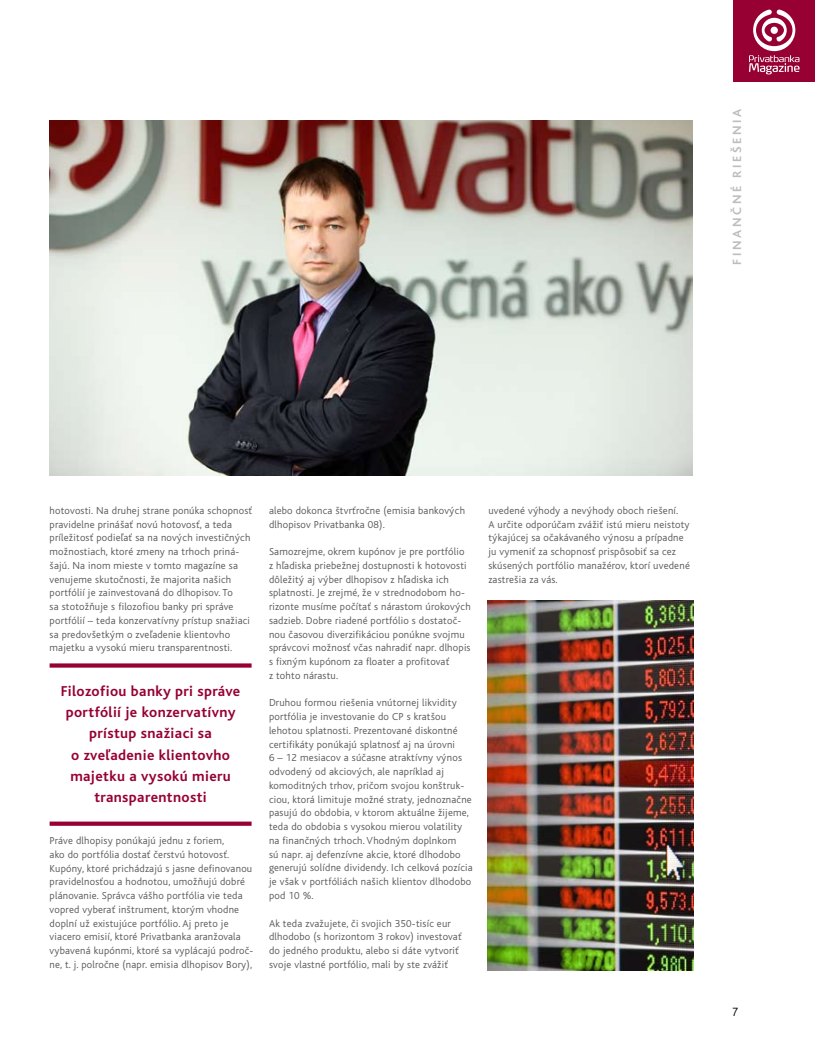
<style>
.page{position:relative;width:815px;height:1053px;background:#fff}
.page>*{position:absolute;margin:0;border:0;box-sizing:border-box;transform-origin:0 0}
.t1{font:700 15px/21.2px "Bliss CE";letter-spacing:.025em;color:#960032;text-align:center}
.t2{font:700 12.5px "Bliss CE";color:#bcbdc0;scale:1.04 1}
.t3{font:300 12.5px "Bliss CE";color:#000}
.t4{font:300 10.62px/13.8px "Bliss CE";letter-spacing:.02em;color:#58595b}
</style>
<div class="page">
<div style="left:733px;top:0;width:82px;height:81px;background:#960032"></div>
<svg style="left:749px;top:10px;width:51px;height:64px"></svg>
<img style="left:50px;top:120px;width:643px;height:355px">
<svg style="left:50px;top:663px;width:202px;height:4px"></svg>
<svg style="left:50px;top:821px;width:202px;height:4px"></svg>
<img style="left:488px;top:600px;width:205px;height:370px">
<p class="t2" style="left:730px;top:264px;width:150px;rotate:-90deg">FINANČNÉ RIEŠENIA</p>
<p class="t4" style="left:50px;top:503px;width:204px">hotovosti. N a druhej strane ponúka schopnosť pravidelne prinášať novú hotovosť, a teda príležitosť podieľať sa na nových investičných možnostiach, ktoré zmeny na trhoch priná&shy;šajú. N a inom mieste v tomto magazíne sa venujeme skutočnosti, že majorita našich portfólií je zainvestovaná do dlhopisov. To<br>sa stotožňuje s filozofiou banky pri správe portfólií – teda konzervatívny prístup snažiaci sa predovšetkým o zveľadenie klientovho majetku a vysokú mieru transparentnosti.</p>
<h1 class="t1" style="left:61px;top:680px;width:181px">Filozofiou banky pri správe portfólií je konzervatívny prístup snažiaci sa<br>o zveľadenie klientovho majetku a vysokú mieru transparentnosti</h1>
<p class="t4" style="left:50px;top:833px;width:205px">Práve dlhopisy ponúkajú jednu z foriem,<br>ako do portfólia dostať čerstvú hotovosť.<br>Kupóny, ktoré prichádzajú s jasne definovanou pravidelnosťou a hodnotou, umožňujú dobré plánovanie. Správca vášho portfólia vie teda vopred vyberať inštrument, ktorým vhodne doplní už existujúce portfólio. Aj preto je viacero emisií, ktoré Privatbanka aranžovala vybavená kupónmi, ktoré sa vyplácajú področ&shy;ne, t. j. polročne (napr. emisia dlhopisov Bory),</p>
<p class="t4" style="left:269px;top:503px;width:198px">alebo dokonca štvrťročne (emisia bankových dlhopisov Privatbanka 08).</p>
<p class="t4" style="left:269px;top:544px;width:203px">Samozrejme, okrem kupónov je pre portfólio z hľadiska priebežnej dostupnosti k hotovosti dôležitý aj výber dlhopisov z hľadiska ich splatnosti. Je zrejmé, že v strednodobom ho&shy;rizonte musíme počítať s nárastom úrokových sadzieb. Dobre riadené portfólio s dostatoč&shy;nou časovou diverzifikáciou ponúkne svojmu správcovi možnosť včas nahradiť napr. dlhopis s fixným kupónom za floater a profitovať<br>z tohto nárastu.</p>
<p class="t4" style="left:269px;top:696px;width:205px">Druhou formou riešenia vnútornej likvidity portfólia je investovanie do CP s kratšou lehotou splatnosti. Prezentované diskontné certifikáty ponúkajú splatnosť aj na úrovni<br>6 – 12 mesiacov a súčasne atraktívny výnos odvodený od akciových, ale napríklad aj komoditných trhov, pričom svojou konštruk&shy;ciou, ktorá limituje možné straty, jednoznačne pasujú do obdobia, v ktorom aktuálne žijeme, teda do obdobia s vysokou mierou volatility na finančných trhoch. Vhodným doplnkom<br>sú napr. aj defenzívne akcie, ktoré dlhodobo generujú solídne dividendy. I ch celková pozícia je však v portfóliách našich klientov dlhodobo pod 10 %.</p>
<p class="t4" style="left:269px;top:916px;width:194px">Ak teda zvažujete, či svojich 350-tisíc eur dlhodobo (s horizontom 3 rokov) investovať do jedného produktu, alebo si dáte vytvoriť svoje vlastné portfólio, mali by ste zvážiť</p>
<p class="t4" style="left:488px;top:503px;width:203px">uvedené výhody a nevýhody oboch riešení.<br>A určite odporúčam zvážiť istú mieru neistoty týkajúcej sa očakávaného výnosu a prípadne ju vymeniť za schopnosť prispôsobiť sa cez skúsených portfólio manažérov, ktorí uvedené zastrešia za vás.</p>
<p class="t3" style="left:732px;top:1005px;width:8px">7</p>
</div>
